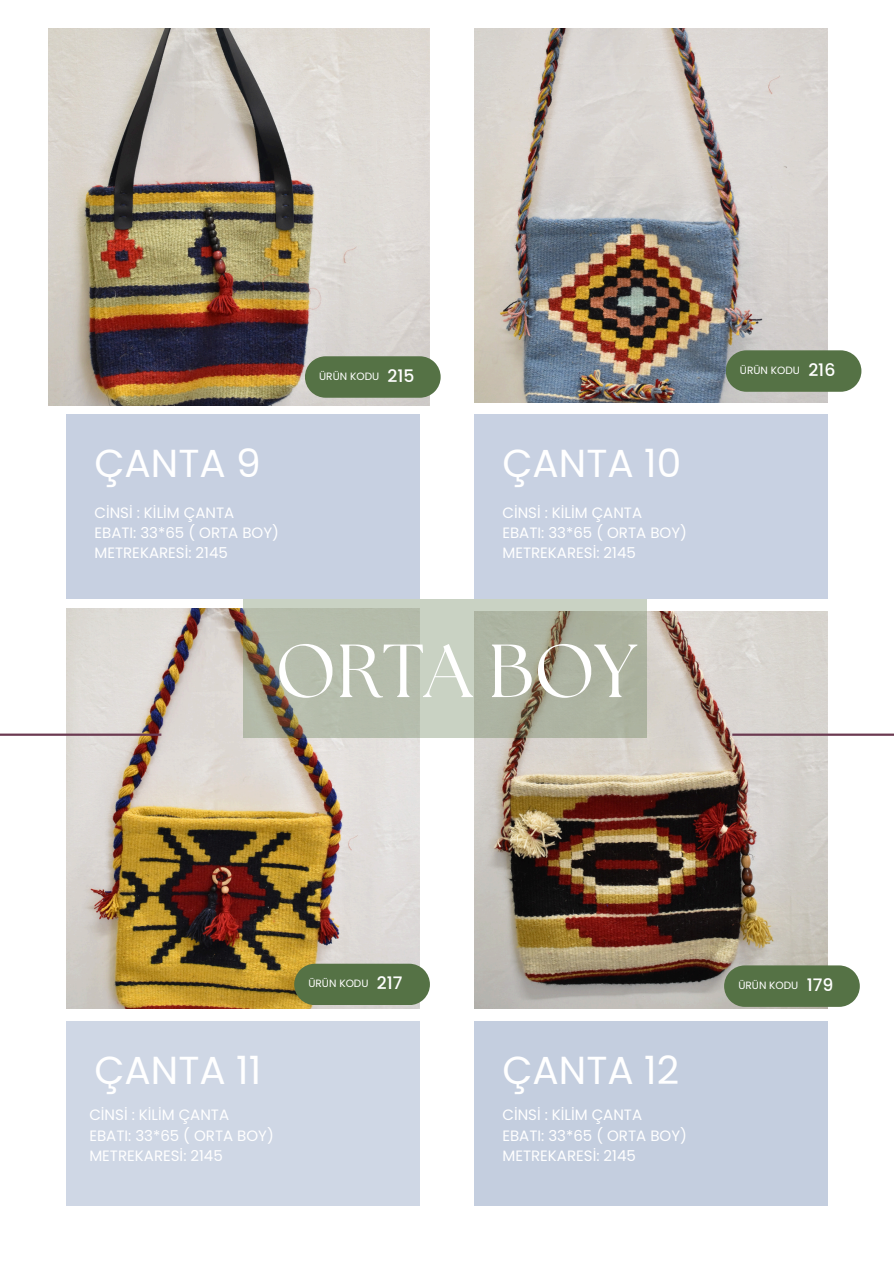
<style>
.page{position:relative;width:894px;height:1264px;background:#fff}
.page>*{position:absolute;margin:0;border:0;box-sizing:border-box;transform-origin:0 0}
.t1{font:75px "The Seasons";color:#fff}
.t2{font:39px "Poppins";color:#fff}
.t3{font:500 17.25px "Poppins";color:#fff}
.t4{font:15px/20.2px "Poppins";color:#fff}
.t5{font:10.5px "Poppins";color:#fff}
</style>
<div class="page">
<img style="left:48px;top:29px;width:381px;height:376px">
<div style="left:66px;top:414px;width:353px;height:185px;background:#c7d0e1"></div>
<img style="left:474px;top:29px;width:353px;height:373px">
<div style="left:474px;top:414px;width:353px;height:185px;background:#c8d1e2"></div>
<img style="left:66px;top:608px;width:353px;height:400px">
<div style="left:66px;top:1021px;width:353px;height:185px;background:#cfd7e5"></div>
<img style="left:474px;top:611px;width:353px;height:397px">
<div style="left:474px;top:1021px;width:353px;height:185px;background:#c4cedf"></div>
<svg style="left:243px;top:599px;width:403px;height:138px;background:#b1b6a3"></svg>
<hr style="left:732px;top:733px;width:161px;height:2px;background:#6b3a51">
<hr style="left:0;top:733px;width:161px;height:2px;background:#6b3a51">
<svg style="left:305px;top:356px;width:135px;height:42px;background:#5f7a50"></svg>
<svg style="left:725px;top:350px;width:136px;height:42px;background:#5f7950"></svg>
<svg style="left:294px;top:963px;width:136px;height:42px;background:#60794c"></svg>
<svg style="left:723px;top:965px;width:136px;height:41px;background:#5e784e"></svg>
<p class="t2" style="left:94px;top:436px;width:168px">ÇANTA 9</p>
<h3 class="t4" style="left:94px;top:502px;width:186px">CİNSİ : KİLİM ÇANTA<br>EBATI: 33*65 ( ORTA BOY)<br>METREKARESİ: 2145</h3>
<p class="t5" style="left:319px;top:368px;width:62px">ÜRÜN KODU</p>
<p class="t3" style="left:387px;top:363px;width:28px">215</p>
<p class="t5" style="left:739px;top:362px;width:62px">ÜRÜN KODU</p>
<p class="t3" style="left:808px;top:357px;width:29px">216</p>
<p class="t2" style="left:502px;top:436px;width:180px">ÇANTA 10</p>
<h3 class="t4" style="left:502px;top:502px;width:186px">CİNSİ : KİLİM ÇANTA<br>EBATI: 33*65 ( ORTA BOY)<br>METREKARESİ: 2145</h3>
<h1 class="t1" style="left:275px;top:637px;width:362px">ORTA BOY</h1>
<h4 class="t2" style="left:94px;top:1043px;width:168px">ÇANTA 11</h4>
<h2 class="t4" style="left:89px;top:1104px;width:186px">CİNSİ : KİLİM ÇANTA<br>EBATI: 33*65 ( ORTA BOY)<br>METREKARESİ: 2145</h2>
<h3 class="t5" style="left:308px;top:976px;width:62px">ÜRÜN KODU</h3>
<h3 class="t3" style="left:377px;top:970px;width:27px">217</h3>
<h4 class="t5" style="left:738px;top:977px;width:62px">ÜRÜN KODU</h4>
<h2 class="t3" style="left:806px;top:972px;width:28px">179</h2>
<p class="t2" style="left:502px;top:1043px;width:178px">ÇANTA 12</p>
<p class="t4" style="left:502px;top:1104px;width:186px">CİNSİ : KİLİM ÇANTA<br>EBATI: 33*65 ( ORTA BOY)<br>METREKARESİ: 2145</p>
</div>
